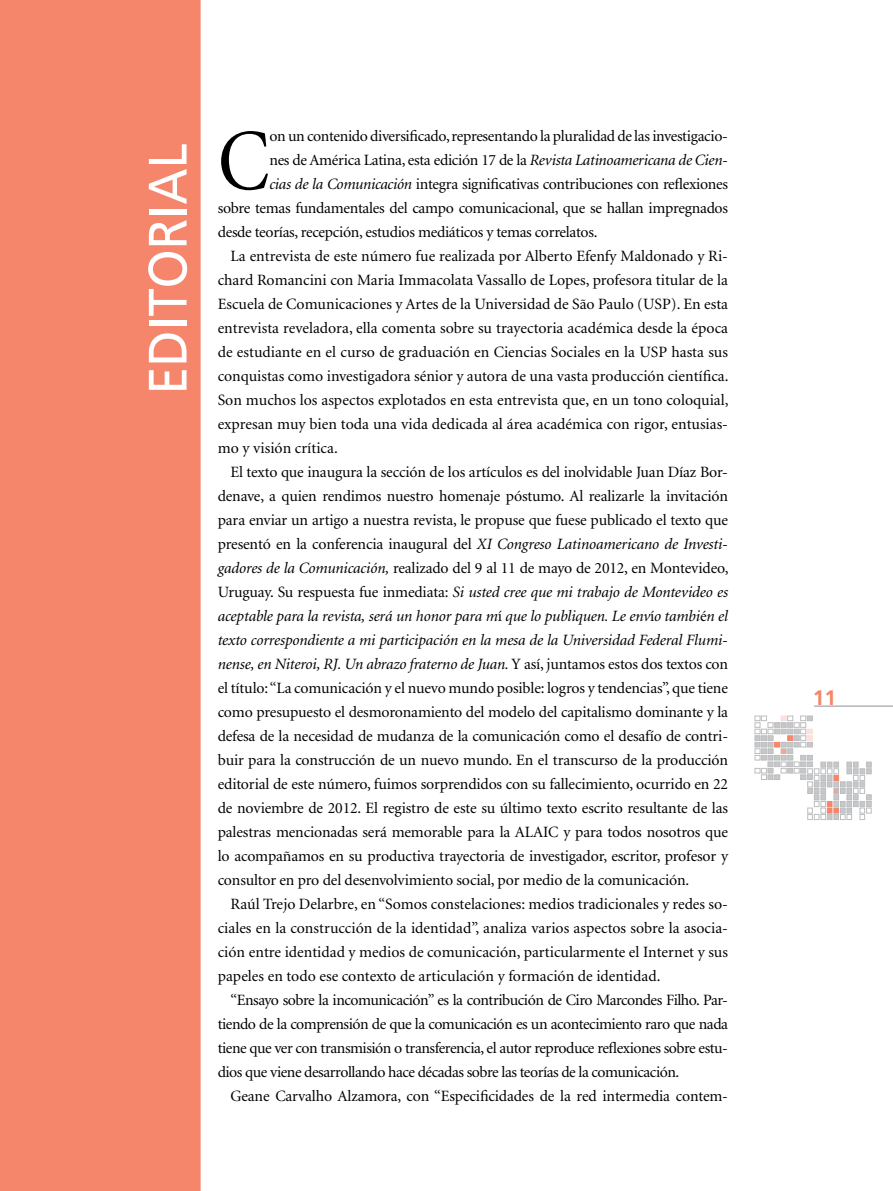
<style>
.page{position:relative;width:893px;height:1191px;background:#fff}
.page>*{position:absolute;margin:0;border:0;box-sizing:border-box;transform-origin:0 0}
.t1{font:87px "Minion";color:#000;scale:.9 1}
.t2{font:54px "Frutiger";color:#fff;scale:.93 1}
.t3{font:700 21px "Frutiger";color:#f5866c}
.t4{font:15.75px "Minion";letter-spacing:-.01em;color:#000}
.t5{font:italic 15.75px "Minion";letter-spacing:-.01em;color:#000}
.t6{font:15.75px "Minion";letter-spacing:-.03em;color:#000}
.s1{font-style:italic}
.s2{font-style:normal}
</style>
<div class="page">
<div style="left:0;top:0;width:201px;height:1191px;background:#f5866c"></div>
<svg style="left:755px;top:716px;width:116px;height:103px"></svg>
<hr style="left:814px;top:706px;width:79px;height:1px;background:#b1b4b6">
<h2 class="t2" style="left:136px;top:394px;width:272px;rotate:-90deg">EDITORIAL</h2>
<h1 class="t1" style="left:218px;top:118px;width:59px">C</h1>
<p class="t4" style="left:269px;top:128px;width:460px">on un contenido diversificado, representando la pluralidad de las investigacio-</p>
<p class="t4" style="left:269px;top:152px;width:460px">nes de América Latina, esta edición 17 de la <span class="s1">Revista Latinoamericana de Cien-</span></p>
<p class="t4" style="left:269px;top:176px;width:460px"><span class="s1">cias de la Comunicación</span> integra significativas contribuciones con reflexiones</p>
<p class="t4" style="left:218px;top:200px;width:512px">sobre temas fundamentales del campo comunicacional, que se hallan impregnados</p>
<p class="t4" style="left:218px;top:224px;width:381px">desde teorías, recepción, estudios mediáticos y temas correlatos.</p>
<p class="t4" style="left:230px;top:248px;width:499px">La entrevista de este número fue realizada por Alberto Efenfy Maldonado y Ri-</p>
<p class="t4" style="left:218px;top:272px;width:512px">chard Romancini con Maria Immacolata Vassallo de Lopes, profesora titular de la</p>
<p class="t4" style="left:218px;top:296px;width:512px">Escuela de Comunicaciones y Artes de la Universidad de São Paulo (USP). En esta</p>
<p class="t4" style="left:218px;top:320px;width:512px">entrevista reveladora, ella comenta sobre su trayectoria académica desde la época</p>
<p class="t4" style="left:218px;top:344px;width:512px">de estudiante en el curso de graduación en Ciencias Sociales en la USP hasta sus</p>
<p class="t4" style="left:218px;top:368px;width:512px">conquistas como investigadora sénior y autora de una vasta producción científica.</p>
<p class="t4" style="left:218px;top:392px;width:512px">Son muchos los aspectos explotados en esta entrevista que, en un tono coloquial,</p>
<p class="t4" style="left:218px;top:416px;width:512px">expresan muy bien toda una vida dedicada al área académica con rigor, entusias-</p>
<p class="t4" style="left:218px;top:440px;width:122px">mo y visión crítica.</p>
<p class="t4" style="left:230px;top:464px;width:499px">El texto que inaugura la sección de los artículos es del inolvidable Juan Díaz Bor-</p>
<p class="t4" style="left:218px;top:488px;width:512px">denave, a quien rendimos nuestro homenaje póstumo. Al realizarle la invitación</p>
<p class="t4" style="left:218px;top:512px;width:512px">para enviar un artigo a nuestra revista, le propuse que fuese publicado el texto que</p>
<p class="t4" style="left:218px;top:536px;width:512px">presentó en la conferencia inaugural del <span class="s1">XI Congreso Latinoamericano de Investi-</span></p>
<p class="t4" style="left:218px;top:560px;width:512px"><span class="s1">gadores de la Comunicación,</span> realizado del 9 al 11 de mayo de 2012, en Montevideo,</p>
<p class="t5" style="left:218px;top:584px;width:512px"><span class="s2">Uruguay. Su respuesta fue inmediata:</span> Si usted cree que mi trabajo de Montevideo es</p>
<p class="t5" style="left:218px;top:608px;width:512px">aceptable para la revista, será un honor para m<span class="s2">í</span> que lo publiquen. Le env<span class="s2">í</span>o tambi<span class="s2">é</span>n el</p>
<p class="t5" style="left:218px;top:632px;width:512px">texto correspondiente a mi participación en la mesa de la Universidad Federal Flumi-</p>
<p class="t5" style="left:218px;top:656px;width:512px">nense, en Niteroi, RJ. Un abrazo fraterno de Juan. <span class="s2">Y así, juntamos estos dos textos con</span></p>
<p class="t4" style="left:218px;top:680px;width:512px">el título: “La comunicación y el nuevo mundo posible: logros y tendencias”, que tiene</p>
<p class="t4" style="left:218px;top:704px;width:512px">como presupuesto el desmoronamiento del modelo del capitalismo dominante y la</p>
<p class="t4" style="left:218px;top:728px;width:512px">defesa de la necesidad de mudanza de la comunicación como el desafío de contri-</p>
<p class="t4" style="left:218px;top:752px;width:512px">buir para la construcción de un nuevo mundo. En el transcurso de la producción</p>
<p class="t4" style="left:218px;top:776px;width:512px">editorial de este número, fuimos sorprendidos con su fallecimiento, ocurrido en 22</p>
<p class="t4" style="left:218px;top:800px;width:512px">de noviembre de 2012. El registro de este su último texto escrito resultante de las</p>
<p class="t4" style="left:218px;top:824px;width:512px">palestras mencionadas será memorable para la ALAIC y para todos nosotros que</p>
<p class="t4" style="left:218px;top:848px;width:512px">lo acompañamos en su productiva trayectoria de investigador, escritor, profesor y</p>
<p class="t4" style="left:218px;top:872px;width:473px">consultor en pro del desenvolvimiento social, por medio de la comunicación.</p>
<p class="t4" style="left:230px;top:896px;width:499px">Raúl Trejo Delarbre, en “Somos constelaciones: medios tradicionales y redes so-</p>
<p class="t4" style="left:218px;top:920px;width:512px">ciales en la construcción de la identidad”, analiza varios aspectos sobre la asocia-</p>
<p class="t4" style="left:218px;top:944px;width:512px">ción entre identidad y medios de comunicación, particularmente el Internet y sus</p>
<p class="t4" style="left:218px;top:968px;width:444px">papeles en todo ese contexto de articulación y formación de identidad.</p>
<p class="t6" style="left:230px;top:992px;width:499px">“Ensayo sobre la incomunicación” es la contribución de Ciro Marcondes Filho. Par-</p>
<p class="t6" style="left:218px;top:1016px;width:512px">tiendo de la comprensión de que la comunicación es un acontecimiento raro que nada</p>
<p class="t6" style="left:218px;top:1040px;width:512px">tiene que ver con transmisión o transferencia, el autor reproduce reflexiones sobre estu-</p>
<p class="t6" style="left:218px;top:1064px;width:463px">dios que viene desarrollando hace décadas sobre las teorías de la comunicación.</p>
<p class="t4" style="left:230px;top:1088px;width:499px">Geane Carvalho Alzamora, con “Especificidades de la red intermedia contem-</p>
<h3 class="t3" style="left:813px;top:685px;width:25px">11</h3>
</div>
